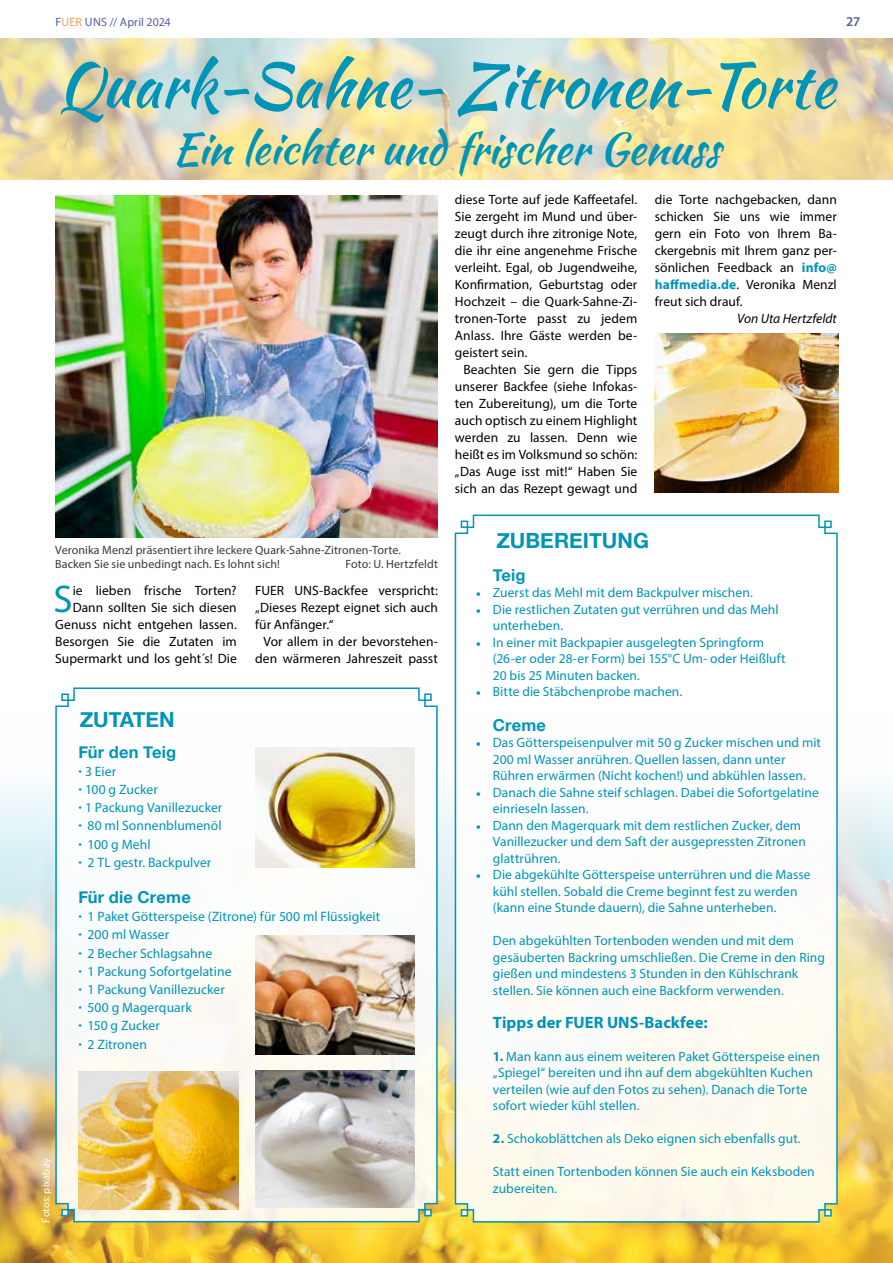
<style>
.page{position:relative;width:893px;height:1263px;background:#fff}
.page>*{position:absolute;margin:0;border:0;box-sizing:border-box;transform-origin:0 0}
.t1{font:61.5px "Kaushan Script";color:#0094b7}
.t2{font:43.5px "Kaushan Script";color:#0094b7}
.t3{font:38.7px "Myriad Pro";color:#0094b7}
.t4{font:700 21px "Helvetica Neue";color:#0094b7}
.t5{font:700 16.5px "Helvetica Neue";letter-spacing:.01em;color:#0094b7}
.t6{font:700 16.5px "Myriad Pro";letter-spacing:.005em;color:#0094b7}
.t7{font:13.65px/18.1px "Myriad Pro";letter-spacing:.005em;color:#0094b7}
.t8{font:13.5px/16.5px "Myriad Pro";letter-spacing:.005em;color:#0094b7}
.t9{font:13.5px/17px "Myriad Pro";letter-spacing:.005em;color:#000;text-align:justify}
.t10{font:italic 13.5px "Myriad Pro";letter-spacing:.005em;color:#000}
.t11{font:600 13.5px "Myriad Pro";color:#575ea8}
.t12{font:12px/13.5px "Myriad Pro";letter-spacing:.01em;color:#3a3a39}
.t13{font:12px "Myriad Pro";letter-spacing:.01em;color:#575ea8}
.t14{font:10.5px "Myriad Pro";letter-spacing:.01em;color:#fff}
.s1{color:#ec9e61}
.s2{font-weight:700;font-size:13.5px}
.s3{font-weight:700;color:#0094b7}
.s4{font-family:"Minion Pro"}
.s5{font-weight:700}
</style>
<div class="page">
<img style="left:0;top:38px;width:893px;height:142px">
<img style="left:0;top:788px;width:893px;height:475px">
<svg style="left:55px;top:687px;width:383px;height:536px"></svg>
<svg style="left:454px;top:514px;width:384px;height:709px"></svg>
<img style="left:55px;top:196px;width:383px;height:342px">
<img style="left:655px;top:333px;width:184px;height:159px">
<img style="left:79px;top:1071px;width:159px;height:138px">
<img style="left:255px;top:1070px;width:160px;height:138px">
<img style="left:255px;top:747px;width:160px;height:120px">
<img style="left:255px;top:935px;width:160px;height:119px">
<p class="t13" style="left:55px;top:14px;width:117px">F<span class="s1">UER</span> UNS // April 2024</p>
<p class="t11" style="left:846px;top:12px;width:16px">27</p>
<h1 class="t1" style="left:58px;top:40px;width:778px">Quark-Sahne- Zitronen-Torte</h1>
<h2 class="t2" style="left:172px;top:117px;width:550px">Ein leichter und frischer Genuss</h2>
<p class="t12" style="left:55px;top:543px;width:347px">Veronika Menzl präsentiert ihre leckere Quark-Sahne-Zitronen-Torte.<br>Backen Sie sie unbedingt nach. Es lohnt sich!</p>
<p class="t12" style="left:345px;top:557px;width:94px">Foto: U. Hertzfeldt</p>
<p class="t9" style="left:55px;top:582px;width:183px;text-align:right">ie lieben frische Torten?<br>Dann sollten Sie sich diesen<br>Genuss nicht entgehen lassen.<br>Besorgen Sie die Zutaten im<br>Supermarkt und los geht´s! Die</p>
<p class="t9" style="left:255px;top:582px;width:184px">FUER UNS-Backfee verspricht: „Dieses Rezept eignet sich auch für Anfänger.“</p>
<h3 class="t3" style="left:54px;top:575px;width:21px">S</h3>
<p class="t9" style="left:255px;top:633px;width:184px;text-align:right">Vor allem in der bevorstehen&shy;den wärmeren Jahreszeit passt</p>
<h3 class="t4" style="left:80px;top:703px;width:97px">ZUTATEN</h3>
<p class="t5" style="left:78px;top:739px;width:99px">Für den Teig</p>
<p class="t7" style="left:79px;top:762px;width:145px"><span class="s2">·</span> 3 Eier<br><span class="s2">·</span> 100 g Zucker<br><span class="s2">·</span> 1 Packung Vanillezucker <span class="s2">·</span> 80 ml Sonnenblumenöl <span class="s2">·</span> 100 g Mehl<br><span class="s2">·</span> 2 TL gestr. Backpulver</p>
<p class="t5" style="left:78px;top:884px;width:114px">Für die Creme</p>
<p class="t7" style="left:79px;top:907px;width:303px"><span class="s2">·</span> 1 Paket Götterspeise (Zitrone) für 500 ml Flüssigkeit <span class="s2">·</span> 200 ml Wasser<br><span class="s2">·</span> 2 Becher Schlagsahne<br><span class="s2">·</span> 1 Packung Sofortgelatine<br><span class="s2">·</span> 1 Packung Vanillezucker<br><span class="s2">·</span> 500 g Magerquark<br><span class="s2">·</span> 150 g Zucker<br><span class="s2">·</span> 2 Zitronen</p>
<p class="t14" style="left:39px;top:1222px;width:66px;rotate:-90deg">Fotos: pixabay</p>
<p class="t9" style="left:455px;top:191px;width:184px">diese Torte auf jede Kaffeetafel.<br>Sie zergeht im Mund und über&shy;zeugt durch ihre zitronige Note, die ihr eine angenehme Frische verleiht. Egal, ob Jugendweihe, Konfirmation, Geburtstag oder Hochzeit – die Quark-Sahne-Zi&shy;tronen-Torte passt zu jedem Anlass. Ihre Gäste werden be&shy;geistert sein.</p>
<p class="t9" style="left:455px;top:361px;width:184px;text-indent:9px">Beachten Sie gern die Tipps unserer Backfee (siehe Infokas&shy;ten Zubereitung), um die Torte auch optisch zu einem Highlight werden zu lassen. Denn wie heißt es im Volksmund so schön: „Das Auge isst mit!“ Haben Sie sich an das Rezept gewagt und</p>
<p class="t9" style="left:655px;top:191px;width:183px">die Torte nachgebacken, dann schicken Sie uns wie immer gern ein Foto von Ihrem Ba&shy;ckergebnis mit Ihrem ganz per&shy;sönlichen Feedback an <span class="s3">info@ haffmedia.de</span>. Veronika Menzl freut sich drauf.</p>
<p class="t10" style="left:737px;top:310px;width:101px">Von Uta Hertzfeldt</p>
<h3 class="t4" style="left:496px;top:524px;width:154px">ZUBEREITUNG</h3>
<p class="t5" style="left:493px;top:562px;width:34px">Teig</p>
<p class="t8" style="left:476px;top:584px;width:278px"><span class="s4">•</span> Zuerst das Mehl mit dem Backpulver mischen.</p>
<p class="t8" style="left:493px;top:601px;width:287px;text-indent:-17px"><span class="s4">•</span> Die restlichen Zutaten gut verrühren und das Mehl unterheben.</p>
<p class="t8" style="left:493px;top:634px;width:294px;text-indent:-17px"><span class="s4">•</span> In einer mit Backpapier ausgelegten Springform (26-er oder 28-er Form) bei 155°C Um- oder Heißluft<br>20 bis 25 Minuten backen.</p>
<p class="t8" style="left:476px;top:683px;width:208px"><span class="s4">•</span> Bitte die Stäbchenprobe machen.</p>
<p class="t5" style="left:493px;top:712px;width:55px">Creme</p>
<p class="t8" style="left:493px;top:734px;width:330px;text-indent:-17px"><span class="s4">•</span> Das Götterspeisenpulver mit 50 g Zucker mischen und mit<br>200 ml Wasser anrühren. Quellen lassen, dann unter<br>Rühren erwärmen (Nicht kochen!) und abkühlen lassen.</p>
<p class="t8" style="left:493px;top:784px;width:327px;text-indent:-17px"><span class="s4">•</span> Danach die Sahne steif schlagen. Dabei die Sofortgelatine einrieseln lassen.</p>
<p class="t8" style="left:493px;top:817px;width:315px;text-indent:-17px"><span class="s4">•</span> Dann den Magerquark mit dem restlichen Zucker, dem<br>Vanillezucker und dem Saft der ausgepressten Zitronen glattrühren.</p>
<p class="t8" style="left:493px;top:866px;width:319px;text-indent:-17px"><span class="s4">•</span> Die abgekühlte Götterspeise unterrühren und die Masse kühl stellen. Sobald die Creme beginnt fest zu werden (kann eine Stunde dauern), die Sahne unterheben.</p>
<p class="t8" style="left:493px;top:932px;width:334px">Den abgekühlten Tortenboden wenden und mit dem gesäuberten Backring umschließen. Die Creme in den Ring gießen und mindestens 3 Stunden in den Kühlschrank stellen. Sie können auch eine Backform verwenden.</p>
<p class="t6" style="left:493px;top:1011px;width:216px">Tipps der FUER UNS-Backfee:</p>
<p class="t8" style="left:493px;top:1048px;width:328px"><span class="s5">1.</span> Man kann aus einem weiteren Paket Götterspeise einen „Spiegel“ bereiten und ihn auf dem abgekühlten Kuchen verteilen (wie auf den Fotos zu sehen). Danach die Torte sofort wieder kühl stellen.</p>
<p class="t8" style="left:493px;top:1130px;width:309px"><span class="s5">2.</span> Schokoblättchen als Deko eignen sich ebenfalls gut.</p>
<p class="t8" style="left:493px;top:1163px;width:323px">Statt einen Tortenboden können Sie auch ein Keksboden zubereiten.</p>
</div>
